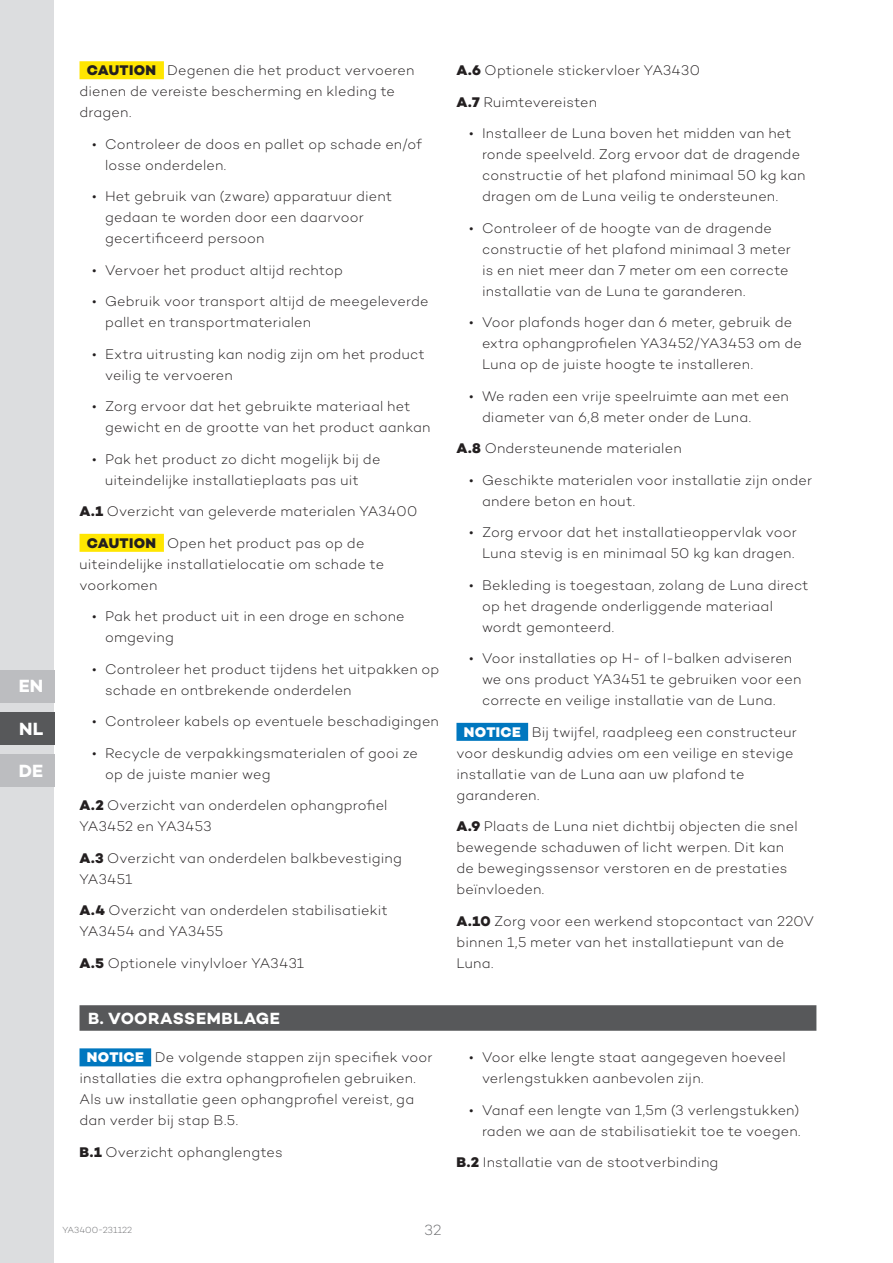
<style>
.page{position:relative;width:893px;height:1263px;background:#fff}
.page>*{position:absolute;margin:0;border:0;box-sizing:border-box;transform-origin:0 0}
.t1{font:700 18px "Campton";color:#fff}
.t2{font:700 16.5px "Campton";letter-spacing:.035em;color:#fff}
.t3{font:300 15px "Campton";color:#6c6d70}
.t4{font:300 14.25px/21px "Campton";letter-spacing:.015em;color:#231f20}
.t5{font:300 9px "Campton";color:#6c6d70}
.s1{font-weight:800}
.s2{font-weight:800;color:#fff}
</style>
<div class="page">
<div style="left:0;top:0;width:54px;height:1263px;background:#dcdddf"></div>
<div style="left:0;top:670px;width:54px;height:32px;background:#bcbdc0"></div>
<div style="left:0;top:754px;width:54px;height:33px;background:#bcbdc0"></div>
<div style="left:0;top:712px;width:54px;height:32px;background:#57585a"></div>
<div style="left:80px;top:61px;width:84px;height:18px;background:#ffe601"></div>
<div style="left:80px;top:534px;width:84px;height:18px;background:#ffe601"></div>
<div style="left:456px;top:723px;width:72px;height:18px;background:#0077bf"></div>
<div style="left:80px;top:1005px;width:736px;height:26px;background:#57585a"></div>
<div style="left:80px;top:1048px;width:71px;height:18px;background:#0077bf"></div>
<p class="t1" style="left:19px;top:675px;width:26px">EN</p>
<p class="t1" style="left:19px;top:717px;width:26px">NL</p>
<p class="t1" style="left:19px;top:759px;width:26px">DE</p>
<p class="t4" style="left:80px;top:59px;width:336px;text-indent:7px"><span class="s1">CAUTION</span> Degenen die het product vervoeren dienen de vereiste bescherming en kleding te dragen.</p>
<p class="t4" style="left:105px;top:133px;width:318px;text-indent:-13px">• Controleer de doos en pallet op schade en/of losse onderdelen.</p>
<p class="t4" style="left:105px;top:185px;width:289px;text-indent:-13px">• Het gebruik van (zware) apparatuur dient gedaan te worden door een daarvoor gecertificeerd persoon</p>
<p class="t4" style="left:92px;top:259px;width:252px">• Vervoer het product altijd rechtop</p>
<p class="t4" style="left:105px;top:290px;width:325px;text-indent:-13px">• Gebruik voor transport altijd de meegeleverde pallet en transportmaterialen</p>
<p class="t4" style="left:105px;top:343px;width:321px;text-indent:-13px">• Extra uitrusting kan nodig zijn om het product veilig te vervoeren</p>
<p class="t4" style="left:105px;top:395px;width:327px;text-indent:-13px">• Zorg ervoor dat het gebruikte materiaal het gewicht en de grootte van het product aankan</p>
<p class="t4" style="left:105px;top:448px;width:277px;text-indent:-13px">• Pak het product zo dicht mogelijk bij de uiteindelijke installatieplaats pas uit</p>
<p class="t4" style="left:80px;top:501px;width:339px"><span class="s1">A.1</span> Overzicht van geleverde materialen YA3400</p>
<p class="t4" style="left:80px;top:532px;width:306px;text-indent:7px"><span class="s1">CAUTION</span> Open het product pas op de uiteindelijke installatielocatie om schade te voorkomen</p>
<p class="t4" style="left:105px;top:606px;width:301px;text-indent:-13px">• Pak het product uit in een droge en schone omgeving</p>
<p class="t4" style="left:105px;top:658px;width:336px;text-indent:-13px">• Controleer het product tijdens het uitpakken op schade en ontbrekende onderdelen</p>
<p class="t4" style="left:92px;top:711px;width:348px">• Controleer kabels op eventuele beschadigingen</p>
<p class="t4" style="left:105px;top:742px;width:314px;text-indent:-13px">• Recycle de verpakkingsmaterialen of gooi ze op de juiste manier weg</p>
<p class="t4" style="left:80px;top:795px;width:309px"><span class="s1">A.2</span> Overzicht van onderdelen ophangprofiel<br>YA3452 en YA3453</p>
<p class="t4" style="left:80px;top:847px;width:324px"><span class="s1">A.3</span> Overzicht van onderdelen balkbevestiging<br>YA3451</p>
<p class="t4" style="left:80px;top:900px;width:310px"><span class="s1">A.4</span> Overzicht van onderdelen stabilisatiekit<br>YA3454 and YA3455</p>
<p class="t4" style="left:80px;top:952px;width:226px"><span class="s1">A.5</span> Optionele vinylvloer YA3431</p>
<p class="t2" style="left:88px;top:1008px;width:193px">B. VOORASSEMBLAGE</p>
<p class="t4" style="left:80px;top:1046px;width:354px;text-indent:7px"><span class="s2">NOTICE</span> De volgende stappen zijn specifiek voor installaties die extra ophangprofielen gebruiken.<br>Als uw installatie geen ophangprofiel vereist, ga dan verder bij stap B.5.</p>
<p class="t4" style="left:80px;top:1141px;width:205px"><span class="s1">B.1</span> Overzicht ophanglengtes</p>
<p class="t4" style="left:457px;top:59px;width:245px"><span class="s1">A.6</span> Optionele stickervloer YA3430</p>
<p class="t4" style="left:457px;top:91px;width:142px"><span class="s1">A.7</span> Ruimtevereisten</p>
<p class="t4" style="left:482px;top:122px;width:325px;text-indent:-13px">• Installeer de Luna boven het midden van het ronde speelveld. Zorg ervoor dat de dragende constructie of het plafond minimaal 50 kg kan dragen om de Luna veilig te ondersteunen.</p>
<p class="t4" style="left:482px;top:217px;width:310px;text-indent:-13px">• Controleer of de hoogte van de dragende constructie of het plafond minimaal 3 meter is en niet meer dan 7 meter om een correcte installatie van de Luna te garanderen.</p>
<p class="t4" style="left:482px;top:311px;width:321px;text-indent:-13px">• Voor plafonds hoger dan 6 meter, gebruik de extra ophangprofielen YA3452/YA3453 om de<br>Luna op de juiste hoogte te installeren.</p>
<p class="t4" style="left:482px;top:385px;width:308px;text-indent:-13px">• We raden een vrije speelruimte aan met een diameter van 6,8 meter onder de Luna.</p>
<p class="t4" style="left:457px;top:437px;width:227px"><span class="s1">A.8</span> Ondersteunende materialen</p>
<p class="t4" style="left:482px;top:469px;width:332px;text-indent:-13px">• Geschikte materialen voor installatie zijn onder andere beton en hout.</p>
<p class="t4" style="left:469px;top:522px;width:329px;text-align:right">• Zorg ervoor dat het installatieoppervlak voor<br>Luna stevig is en minimaal 50 kg kan dragen.</p>
<p class="t4" style="left:482px;top:574px;width:328px;text-indent:-13px">• Bekleding is toegestaan, zolang de Luna direct op het dragende onderliggende materiaal wordt gemonteerd.</p>
<p class="t4" style="left:482px;top:648px;width:321px;text-indent:-13px">• Voor installaties op H- of I-balken adviseren we ons product YA3451 te gebruiken voor een correcte en veilige installatie van de Luna.</p>
<p class="t4" style="left:456px;top:721px;width:342px;text-indent:7px"><span class="s2">NOTICE</span> Bij twijfel, raadpleeg een constructeur voor deskundig advies om een veilige en stevige installatie van de Luna aan uw plafond te garanderen.</p>
<p class="t4" style="left:456px;top:816px;width:343px"><span class="s1">A.9</span> Plaats de Luna niet dichtbij objecten die snel bewegende schaduwen of licht werpen. Dit kan de bewegingssensor verstoren en de prestaties beïnvloeden.</p>
<p class="t4" style="left:456px;top:910px;width:359px"><span class="s1">A.10</span> Zorg voor een werkend stopcontact van 220V binnen 1,5 meter van het installatiepunt van de<br>Luna.</p>
<p class="t4" style="left:482px;top:1046px;width:305px;text-indent:-13px">• Voor elke lengte staat aangegeven hoeveel verlengstukken aanbevolen zijn.</p>
<p class="t4" style="left:469px;top:1099px;width:333px;text-align:right">• Vanaf een lengte van 1,5m (3 verlengstukken) raden we aan de stabilisatiekit toe te voegen.</p>
<p class="t4" style="left:457px;top:1151px;width:263px"><span class="s1">B.2</span> Installatie van de stootverbinding</p>
<p class="t5" style="left:63px;top:1225px;width:71px">YA3400-231122</p>
<p class="t3" style="left:425px;top:1221px;width:19px">32</p>
</div>
